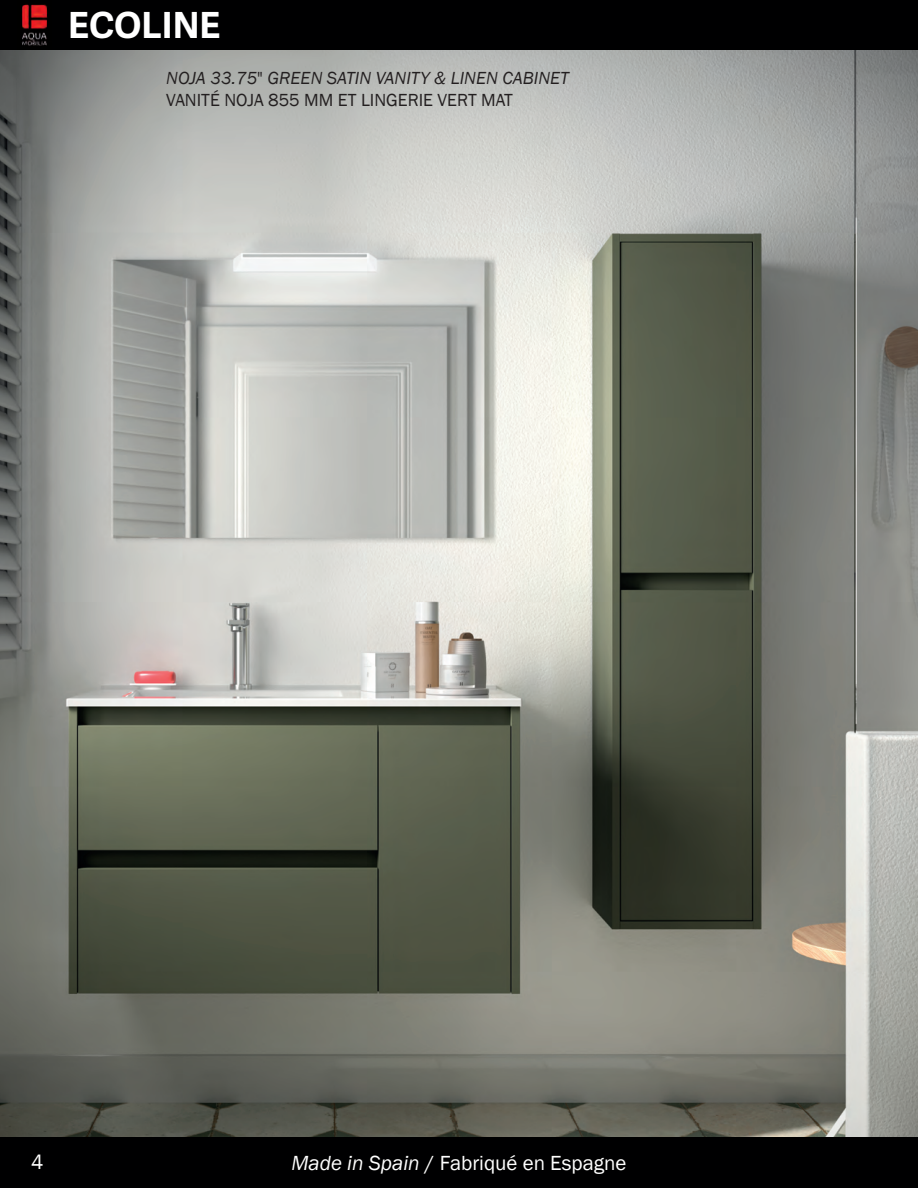
<style>
.page{position:relative;width:918px;height:1188px;background:#fff}
.page>*{position:absolute;margin:0;border:0;box-sizing:border-box;transform-origin:0 0}
.t1{font:700 36px "Adelle Sans";color:#fff}
.t2{font:21px "Franklin Gothic";color:#fff}
.t3{font:italic 18px "Franklin Gothic";color:#231f20}
.t4{font:18px "Franklin Gothic";color:#231f20}
.s1{font-style:normal}
.s2{font-style:italic}
</style>
<div class="page">
<div style="left:0;top:1137px;width:918px;height:51px;background:#000001"></div>
<div style="left:0;top:0;width:918px;height:50px;background:#000001"></div>
<img style="left:22px;top:4px;width:26px;height:42px">
<img style="left:0;top:50px;width:918px;height:1086px">
<h1 class="t1" style="left:68px;top:3px;width:154px">ECOLINE</h1>
<p class="t3" style="left:166px;top:67px;width:404px">NOJA 33.75<span class="s1">"</span> GREEN SATIN VANITY &amp; LINEN CABINET</p>
<p class="t4" style="left:166px;top:89px;width:348px">VANITÉ NOJA 855 MM ET LINGERIE VERT MAT</p>
<p class="t2" style="left:31px;top:1149px;width:14px">4</p>
<p class="t2" style="left:292px;top:1150px;width:337px"><span class="s2">Made in Spain</span> / Fabriqué en Espagne</p>
</div>
